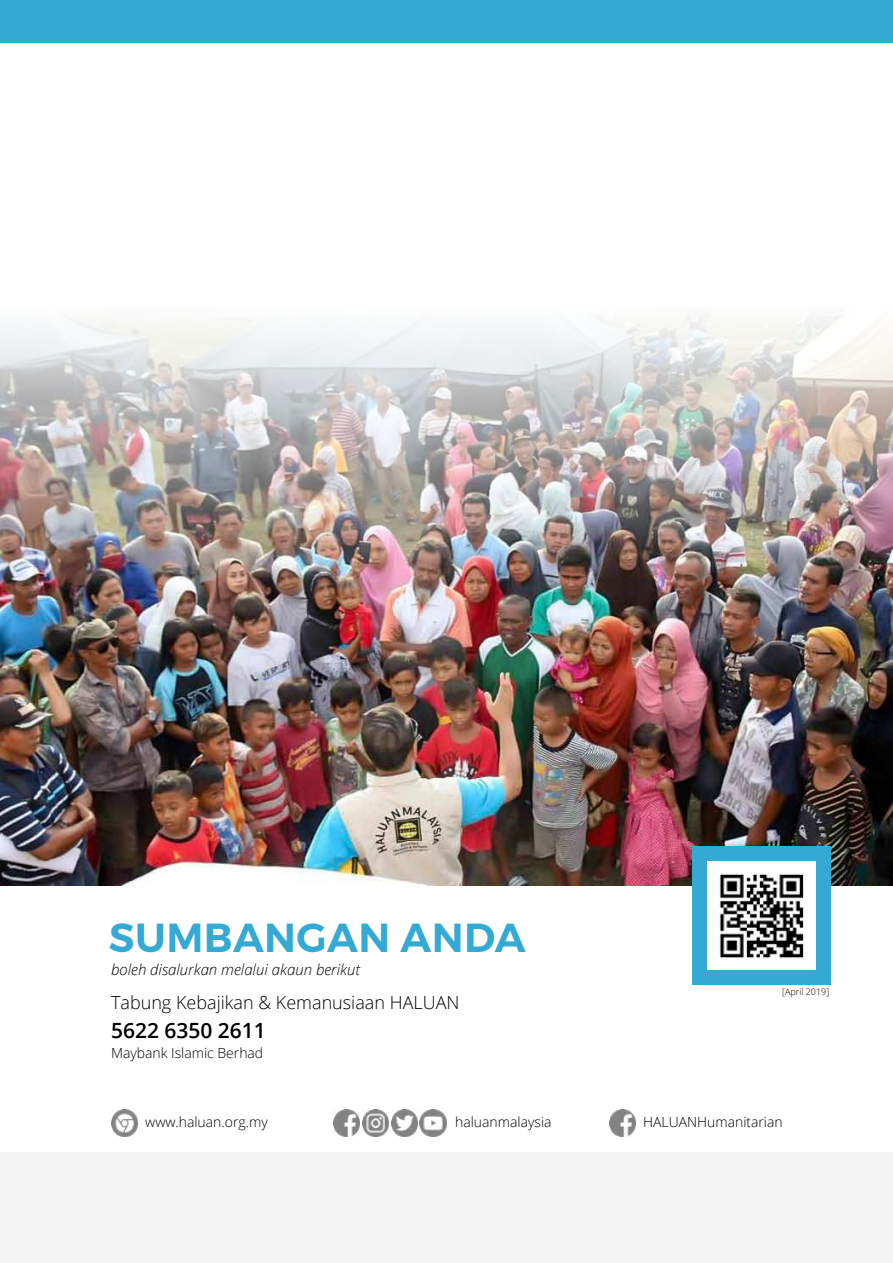
<style>
.page{position:relative;width:893px;height:1263px;background:#fff}
.page>*{position:absolute;margin:0;border:0;box-sizing:border-box;transform-origin:0 0}
.t1{font:600 40.5px "Montserrat";letter-spacing:.01em;color:#34a9d3}
.t2{font:600 21px "Open Sans";color:#000}
.t3{font:300 18px "Open Sans";color:#000}
.t4{font:italic 300 15px "Open Sans";color:#000}
.t5{font:300 13.95px "Open Sans";color:#000}
.t6{font:300 9px "Open Sans";color:#000}
</style>
<div class="page">
<div style="left:0;top:1152px;width:893px;height:111px;background:#ededed"></div>
<div style="left:0;top:0;width:893px;height:43px;background:#34a9d3"></div>
<img style="left:0;top:315px;width:893px;height:570px">
<div style="left:692px;top:846px;width:138px;height:138px;background:#34a9d3"></div>
<img style="left:707px;top:861px;width:108px;height:108px">
<img style="left:111px;top:1110px;width:26px;height:26px">
<img style="left:334px;top:1110px;width:26px;height:26px">
<img style="left:362px;top:1110px;width:27px;height:26px">
<img style="left:391px;top:1110px;width:26px;height:26px">
<img style="left:420px;top:1110px;width:26px;height:26px">
<img style="left:610px;top:1110px;width:26px;height:26px">
<h1 class="t1" style="left:109px;top:913px;width:418px">SUMBANGAN ANDA</h1>
<p class="t4" style="left:111px;top:959px;width:250px">boleh disalurkan melalui akaun berikut</p>
<p class="t3" style="left:111px;top:990px;width:350px">Tabung Kebajikan &amp; Kemanusiaan HALUAN</p>
<h2 class="t2" style="left:111px;top:1016px;width:156px">5622 6350 2611</h2>
<p class="t5" style="left:111px;top:1043px;width:154px">Maybank Islamic Berhad</p>
<p class="t5" style="left:145px;top:1112px;width:124px">www.haluan.org.my</p>
<p class="t5" style="left:455px;top:1112px;width:98px">haluanmalaysia</p>
<p class="t6" style="left:782px;top:986px;width:48px">[April 2019]</p>
<p class="t5" style="left:643px;top:1112px;width:141px">HALUANHumanitarian</p>
</div>
